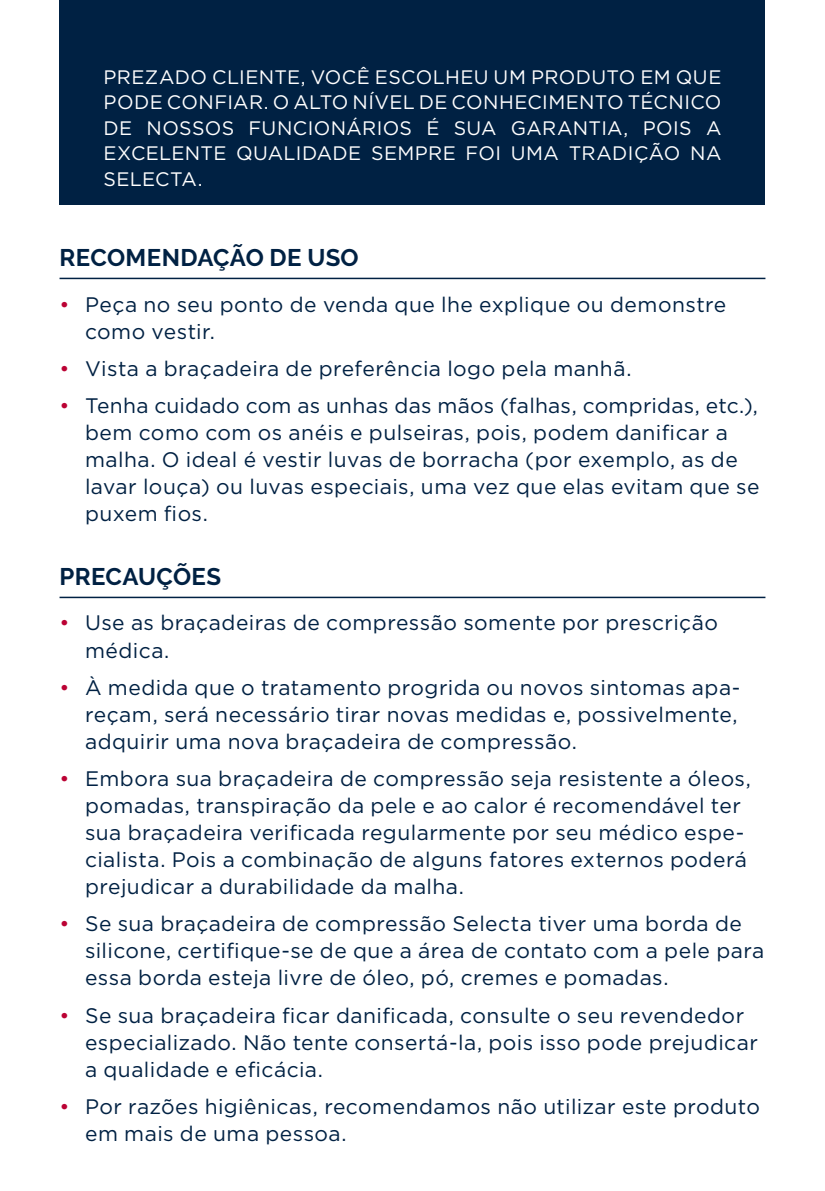
<style>
.page{position:relative;width:825px;height:1191px;background:#fff}
.page>*{position:absolute;margin:0;border:0;box-sizing:border-box;transform-origin:0 0}
.t1{font:700 24px "Raleway";letter-spacing:.01em;color:#002143}
.t2{font:21px/27px "Gotham";letter-spacing:.02em;color:#002143}
.t3{font:19.5px/25.5px "Gotham";letter-spacing:.02em;color:#fff;text-align:justify}
.s1{color:#bb0234}
</style>
<div class="page">
<div style="left:60px;top:0;width:705px;height:204px;background:#002143"></div>
<hr style="left:60px;top:278px;width:705px;height:1px;background:#002143">
<hr style="left:60px;top:596px;width:705px;height:2px;background:#002143">
<p class="t3" style="left:104px;top:64px;width:619px">PREZADO CLIENTE, VOCÊ ESCOLHEU UM PRODUTO EM QUE PODE CONFIAR. O ALTO NÍVEL DE CONHECIMENTO TÉCNICO DE NOSSOS FUNCIONÁRIOS É SUA GARANTIA, POIS A EXCELENTE QUALIDADE SEMPRE FOI UMA TRADIÇÃO NA SELECTA.</p>
<p class="t1" style="left:60px;top:244px;width:301px">RECOMENDAÇÃO DE USO</p>
<p class="t2" style="left:85px;top:290px;width:643px;text-indent:-26px"><span class="s1">•</span> Peça no seu ponto de venda que lhe explique ou demonstre como vestir.</p>
<p class="t2" style="left:60px;top:354px;width:573px"><span class="s1">•</span> Vista a braçadeira de preferência logo pela manhã.</p>
<p class="t2" style="left:85px;top:391px;width:676px;text-indent:-26px"><span class="s1">•</span> Tenha cuidado com as unhas das mãos (falhas, compridas, etc.), bem como com os anéis e pulseiras, pois, podem danificar a malha. O ideal é vestir luvas de borracha (por exemplo, as de lavar louça) ou luvas especiais, uma vez que elas evitam que se puxem fios.</p>
<p class="t1" style="left:60px;top:562px;width:163px">PRECAUÇÕES</p>
<p class="t2" style="left:85px;top:609px;width:634px;text-indent:-26px"><span class="s1">•</span> Use as braçadeiras de compressão somente por prescrição médica.</p>
<p class="t2" style="left:85px;top:673px;width:657px;text-indent:-26px"><span class="s1">•</span> À medida que o tratamento progrida ou novos sintomas apa&shy;reçam, será necessário tirar novas medidas e, possivelmente, adquirir uma nova braçadeira de compressão.</p>
<p class="t2" style="left:85px;top:764px;width:667px;text-indent:-26px"><span class="s1">•</span> Embora sua braçadeira de compressão seja resistente a óleos, pomadas, transpiração da pele e ao calor é recomendável ter sua braçadeira verificada regularmente por seu médico espe&shy;cialista. Pois a combinação de alguns fatores externos poderá prejudicar a durabilidade da malha.</p>
<p class="t2" style="left:85px;top:910px;width:681px;text-indent:-26px"><span class="s1">•</span> Se sua braçadeira de compressão Selecta tiver uma borda de silicone, certifique-se de que a área de contato com a pele para essa borda esteja livre de óleo, pó, cremes e pomadas.</p>
<p class="t2" style="left:85px;top:1001px;width:674px;text-indent:-26px"><span class="s1">•</span> Se sua braçadeira ficar danificada, consulte o seu revendedor especializado. Não tente consertá-la, pois isso pode prejudicar a qualidade e eficácia.</p>
<p class="t2" style="left:85px;top:1092px;width:676px;text-indent:-26px"><span class="s1">•</span> Por razões higiênicas, recomendamos não utilizar este produto em mais de uma pessoa.</p>
</div>
